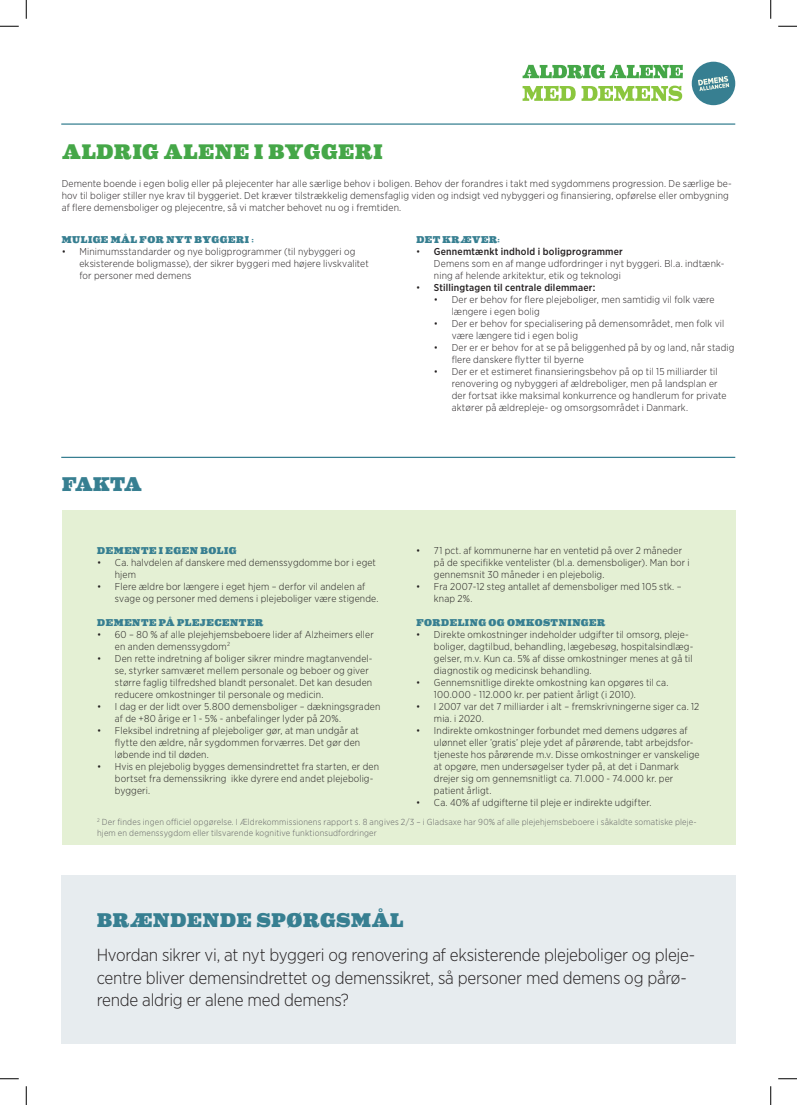
<style>
.page{position:relative;width:797px;height:1105px;background:#fff}
.page>*{position:absolute;margin:0;border:0;box-sizing:border-box;transform-origin:0 0}
.Overskrift_Tema{font:900 21.25px "Eames Century Modern";letter-spacing:.04em;color:#45a748}
.Overskrift_Big{font:900 20px "Eames Century Modern";letter-spacing:.04em;color:#377f91}
.Overskrift{font:900 20px "Eames Century Modern";letter-spacing:-.02em;color:#377f91}
.Brød{font:300 17.5px/22.5px "Gotham Narrow";letter-spacing:-.015em;color:#231f20}
.Brød-2{font:300 10px/12px "Gotham Narrow";letter-spacing:.015em;color:#231f20}
.Overskrift-2{font:900 10px "Eames Century Modern";letter-spacing:.055em;color:#377f91}
.t1{font:500 10px "Gotham Narrow";letter-spacing:.015em;color:#231f20}
.Brød_note{font:300 8.75px/10.5px "Gotham Narrow";letter-spacing:.02em;color:#636366}
.s1{font-weight:500}
.s2{font-weight:300}
</style>
<div class="page">
<hr style="left:61px;top:457px;width:674px;height:1px;background:#377f91">
<svg style="left:522px;top:65px;width:161px;height:14px"></svg>
<svg style="left:522px;top:86px;width:53px;height:15px"></svg>
<svg style="left:581px;top:86px;width:101px;height:15px"></svg>
<div style="left:691px;top:62px;width:44px;height:43px;background:#377f91;border-radius:50%"></div>
<svg style="left:698px;top:76px;width:31px;height:15px"></svg>
<div style="left:62px;top:510px;width:673px;height:335px;background:#e4f0d4"></div>
<div style="left:61px;top:875px;width:674px;height:168px;background:#e7ecef"></div>
<hr style="left:61px;top:123px;width:674px;height:2px;background:#377f91">
<svg style="left:0;top:25px;width:19px;height:2px"></svg>
<svg style="left:778px;top:25px;width:19px;height:2px"></svg>
<svg style="left:0;top:1078px;width:19px;height:1px"></svg>
<svg style="left:778px;top:1078px;width:19px;height:1px"></svg>
<svg style="left:25px;top:0;width:2px;height:19px"></svg>
<svg style="left:25px;top:1086px;width:2px;height:19px"></svg>
<svg style="left:770px;top:0;width:1px;height:19px"></svg>
<svg style="left:770px;top:1086px;width:1px;height:19px"></svg>
<p class="Overskrift_Tema" style="left:62px;top:136px;width:322px">ALDRIG ALENE I BYGGERI</p>
<p class="Brød-2" style="left:62px;top:177px;width:671px">Demente boende i egen bolig eller på plejecenter har alle særlige behov i boligen. Behov der forandres i takt med sygdommens progression. De særlige be&shy;hov til boliger stiller nye krav til byggeriet. Det kræver tilstrækkelig demensfaglig viden og indsigt ved nybyggeri og finansiering, opførelse eller ombygning af flere demensboliger og plejecentre, så vi matcher behovet nu og i fremtiden.</p>
<p class="Overskrift-2" style="left:416px;top:232px;width:85px">DET KRÆVER:</p>
<p class="Brød-2" style="left:434px;top:245px;width:292px;text-indent:-18px">• <span class="s1">Gennemtænkt indhold i boligprogrammer<br></span>Demens som en af mange udfordringer i nyt byggeri. Bl.a. indtænk&shy;ning af helende arkitektur, etik og teknologi</p>
<p class="t1" style="left:416px;top:281px;width:181px"><span class="s2">•</span> Stillingtagen til centrale dilemmaer:</p>
<p class="Brød-2" style="left:451px;top:293px;width:264px;text-indent:-18px">• Der er behov for flere plejeboliger, men samtidig vil folk være længere i egen bolig</p>
<p class="Brød-2" style="left:451px;top:317px;width:274px;text-indent:-18px">• Der er behov for specialisering på demensområdet, men folk vil være længere tid i egen bolig</p>
<p class="Brød-2" style="left:451px;top:341px;width:284px;text-indent:-18px">• Der er er behov for at se på beliggenhed på by og land, når stadig flere danskere flytter til byerne</p>
<p class="Brød-2" style="left:451px;top:365px;width:276px;text-indent:-18px">• Der er et estimeret finansieringsbehov på op til 15 milliarder til renovering og nybyggeri af ældreboliger, men på landsplan er der fortsat ikke maksimal konkurrence og handlerum for private aktører på ældrepleje- og omsorgsområdet i Danmark.</p>
<p class="Overskrift-2" style="left:62px;top:232px;width:193px">MULIGE MÅL FOR NYT BYGGERI :</p>
<p class="Brød-2" style="left:79px;top:245px;width:291px;text-indent:-18px">• Minimumsstandarder og nye boligprogrammer (til nybyggeri og eksisterende boligmasse), der sikrer byggeri med højere livskvalitet for personer med demens</p>
<p class="Overskrift" style="left:62px;top:469px;width:81px">FAKTA</p>
<p class="Overskrift-2" style="left:97px;top:543px;width:141px">DEMENTE I EGEN BOLIG</p>
<p class="Brød-2" style="left:115px;top:556px;width:262px;text-indent:-18px">• Ca. halvdelen af danskere med demenssygdomme bor i eget hjem</p>
<p class="Brød-2" style="left:115px;top:580px;width:265px;text-indent:-18px">• Flere ældre bor længere i eget hjem – derfor vil andelen af svage og personer med demens i plejeboliger være stigende.</p>
<p class="Overskrift-2" style="left:97px;top:615px;width:167px">DEMENTE PÅ PLEJECENTER</p>
<p class="Brød-2" style="left:115px;top:628px;width:260px;text-indent:-18px">• 60 – 80 % af alle plejehjemsbeboere lider af Alzheimers eller en anden demenssygdom<sup>2</sup></p>
<p class="Brød-2" style="left:115px;top:652px;width:259px;text-indent:-18px">• Den rette indretning af boliger sikrer mindre magtanvendel&shy;se, styrker samværet mellem personale og beboer og giver større faglig tilfredshed blandt personalet. Det kan desuden reducere omkostninger til personale og medicin.</p>
<p class="Brød-2" style="left:115px;top:700px;width:267px;text-indent:-18px">• I dag er der lidt over 5.800 demensboliger – dækningsgraden af de +80 årige er 1 - 5% - anbefalinger lyder på 20%.</p>
<p class="Brød-2" style="left:115px;top:724px;width:247px;text-align:justify;text-indent:-18px">• Fleksibel indretning af plejeboliger gør, at man undgår at flytte den ældre, når sygdommen forværres. Det gør den løbende ind til døden.</p>
<p class="Brød-2" style="left:115px;top:760px;width:266px;text-indent:-18px">• Hvis en plejebolig bygges demensindrettet fra starten, er den bortset fra demenssikring ikke dyrere end andet plejebolig&shy;byggeri.</p>
<p class="Brød-2" style="left:434px;top:544px;width:257px;text-indent:-18px">• 71 pct. af kommunerne har en ventetid på over 2 måneder på de specifikke ventelister (bl.a. demensboliger). Man bor i gennemsnit 30 måneder i en plejebolig.</p>
<p class="Brød-2" style="left:434px;top:580px;width:249px;text-indent:-18px">• Fra 2007-12 steg antallet af demensboliger med 105 stk. – knap 2%.</p>
<p class="Overskrift-2" style="left:416px;top:614px;width:190px">FORDELING OG OMKOSTNINGER</p>
<p class="Brød-2" style="left:434px;top:628px;width:261px;text-indent:-18px">• Direkte omkostninger indeholder udgifter til omsorg, pleje&shy;boliger, dagtilbud, behandling, lægebesøg, hospitalsindlæg&shy;gelser, m.v. Kun ca. 5% af disse omkostninger menes at gå til diagnostik og medicinsk behandling.</p>
<p class="Brød-2" style="left:434px;top:676px;width:236px;text-indent:-18px">• Gennemsnitlige direkte omkostning kan opgøres til ca.<br>100.000 - 112.000 kr. per patient årligt (i 2010).</p>
<p class="Brød-2" style="left:434px;top:700px;width:267px;text-indent:-18px">• I 2007 var det 7 milliarder i alt – fremskrivningerne siger ca. 12 mia. i 2020.</p>
<p class="Brød-2" style="left:434px;top:724px;width:267px;text-indent:-18px">• Indirekte omkostninger forbundet med demens udgøres af ulønnet eller ’gratis’ pleje ydet af pårørende, tabt arbejdsfor&shy;tjeneste hos pårørende m.v. Disse omkostninger er vanskelige at opgøre, men undersøgelser tyder på, at det i Danmark drejer sig om gennemsnitligt ca. 71.000 - 74.000 kr. per patient årligt.</p>
<p class="Brød-2" style="left:416px;top:796px;width:237px">• Ca. 40% af udgifterne til pleje er indirekte udgifter.</p>
<p class="Brød_note" style="left:97px;top:816px;width:601px"><sup>2</sup> Der findes ingen officiel opgørelse. I Ældrekommissionens rapport s. 8 angives 2/3 – i Gladsaxe har 90% af alle plejehjemsbeboere i såkaldte somatiske pleje&shy;hjem en demenssygdom eller tilsvarende kognitive funktionsudfordringer</p>
<p class="Overskrift_Big" style="left:97px;top:905px;width:308px">BRÆNDENDE SPØRGSMÅL</p>
<p class="Brød" style="left:97px;top:944px;width:600px">Hvordan sikrer vi, at nyt byggeri og renovering af eksisterende plejeboliger og pleje&shy;centre bliver demensindrettet og demenssikret, så personer med demens og pårø&shy;rende aldrig er alene med demens?</p>
</div>
